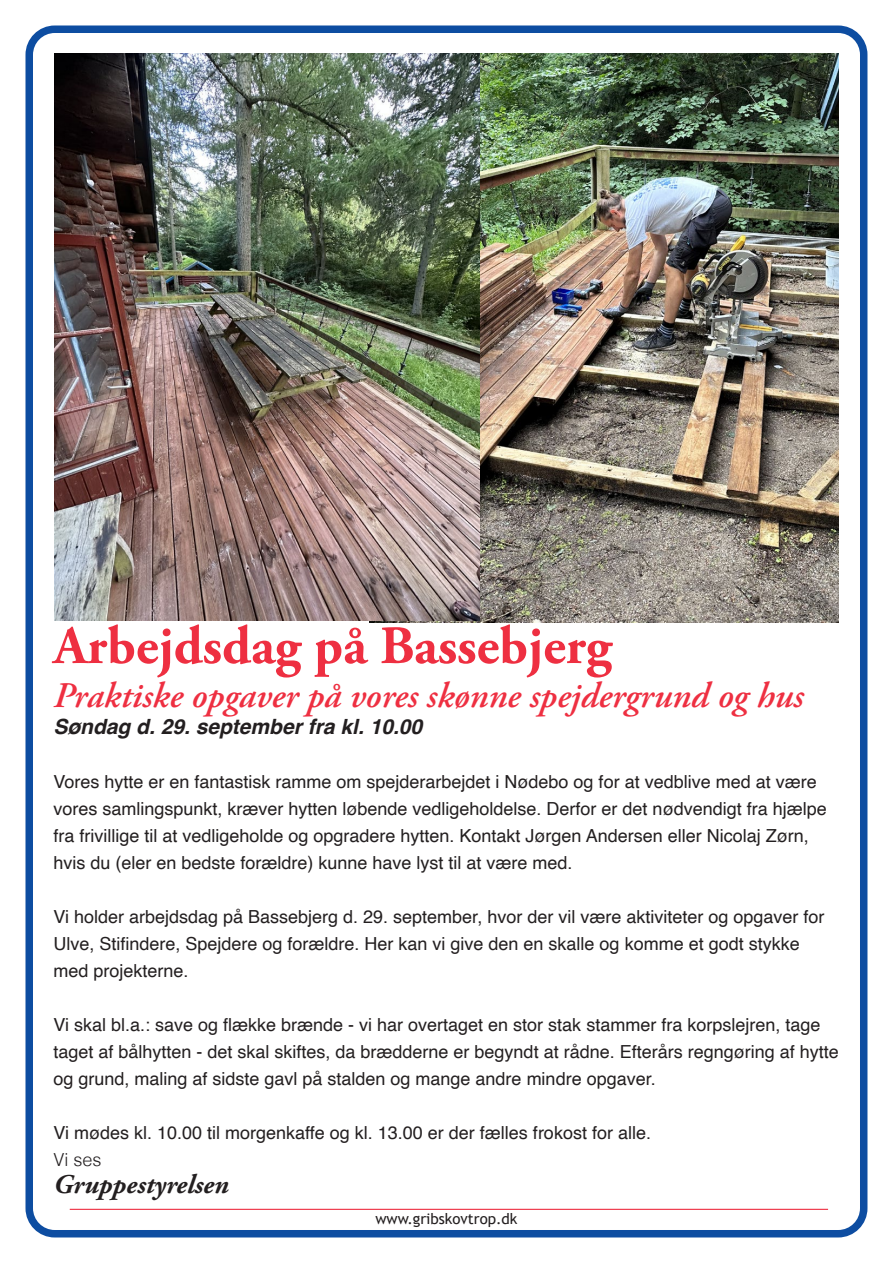
<style>
.page{position:relative;width:893px;height:1263px;background:#fff}
.page>*{position:absolute;margin:0;border:0;box-sizing:border-box;transform-origin:0 0}
.t1{font:700 54px "Adobe Garamond Pro";color:#ee2f41}
.t2{font:italic 600 36px "Adobe Garamond Pro";color:#ee2f41}
.t3{font:italic 700 27px "Adobe Garamond Pro";color:#231f20}
.t4{font:italic 700 21px "Helvetica";color:#231f20}
.t5{font:18px/27px "Helvetica";color:#231f20}
.t6{font:300 18px "Helvetica";color:#231f20}
.t7{font:15px "Trebuchet MS";color:#231f20}
</style>
<div class="page">
<div style="left:26px;top:26px;width:841px;height:1211px;border:8px solid #0d4da1;border-radius:26px"></div>
<hr style="left:70px;top:1209px;width:758px;height:1px;background:#ee2f41">
<img style="left:369px;top:54px;width:470px;height:568px">
<img style="left:54px;top:54px;width:425px;height:567px">
<p class="t1" style="left:53px;top:614px;width:560px">Arbejdsdag på Bassebjerg</p>
<p class="t2" style="left:53px;top:675px;width:752px">Praktiske opgaver på vores skønne spejdergrund og hus</p>
<p class="t4" style="left:53px;top:714px;width:370px">Søndag d. 29. september fra kl. 10.00</p>
<p class="t5" style="left:53px;top:769px;width:775px">Vores hytte er en fantastisk ramme om spejderarbejdet i Nødebo og for at vedblive med at være vores samlingspunkt, kræver hytten løbende vedligeholdelse. Derfor er det nødvendigt fra hjælpe fra frivillige til at vedligeholde og opgradere hytten. Kontakt Jørgen Andersen eller Nicolaj Zørn, hvis du (eler en bedste forældre) kunne have lyst til at være med.</p>
<p class="t5" style="left:53px;top:904px;width:773px">Vi holder arbejdsdag på Bassebjerg d. 29. september, hvor der vil være aktiviteter og opgaver for<br>Ulve, Stifindere, Spejdere og forældre. Her kan vi give den en skalle og komme et godt stykke med projekterne.</p>
<p class="t5" style="left:53px;top:1012px;width:787px">Vi skal bl.a.: save og flække brænde - vi har overtaget en stor stak stammer fra korpslejren, tage taget af bålhytten - det skal skiftes, da brædderne er begyndt at rådne. Efterårs regngøring af hytte og grund, maling af sidste gavl på stalden og mange andre mindre opgaver.</p>
<p class="t5" style="left:53px;top:1120px;width:599px">Vi mødes kl. 10.00 til morgenkaffe og kl. 13.00 er der fælles frokost for alle.</p>
<p class="t6" style="left:53px;top:1144px;width:50px">Vi ses</p>
<p class="t3" style="left:53px;top:1169px;width:177px">Gruppestyrelsen</p>
<p class="t7" style="left:375px;top:1209px;width:144px">www.gribskovtrop.dk</p>
</div>
